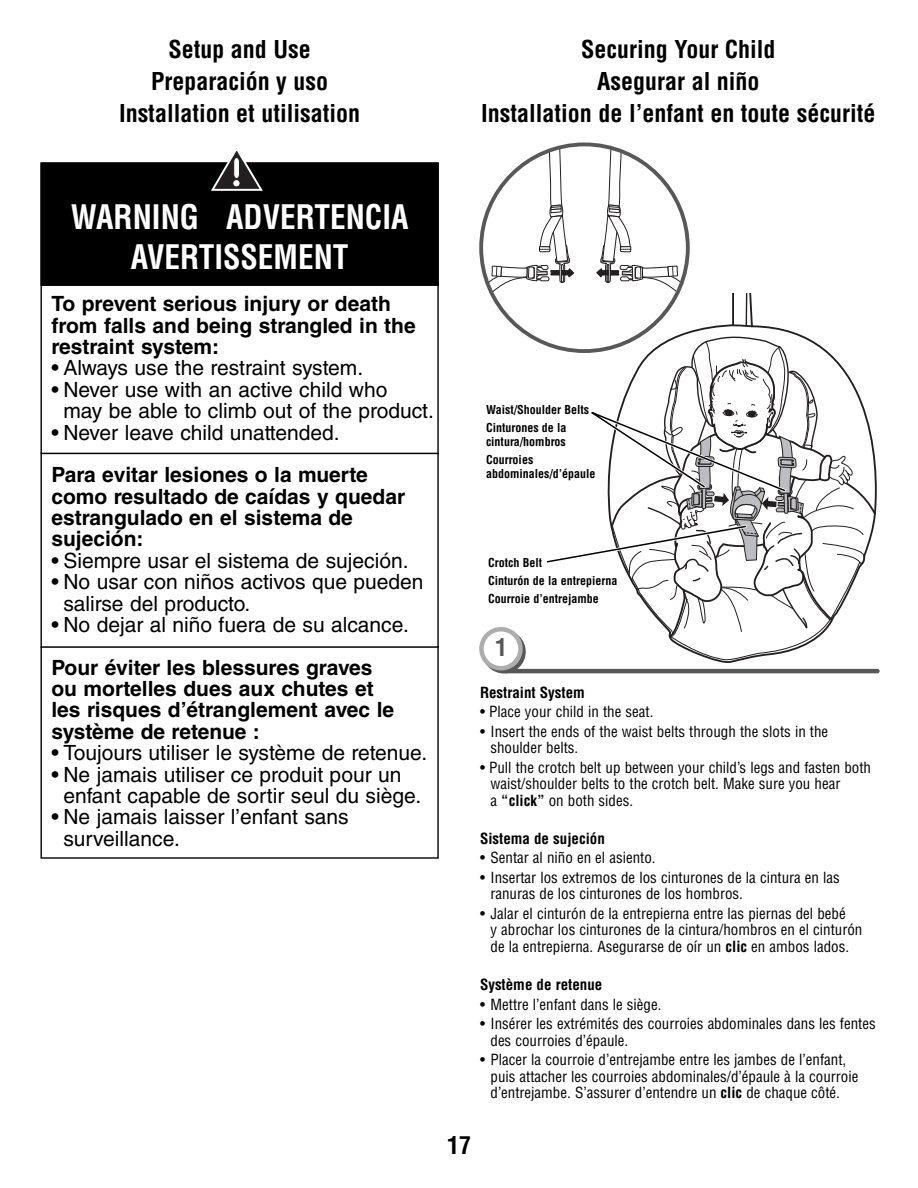
<style>
.page{position:relative;width:918px;height:1188px;background:#fff}
.page>*{position:absolute;margin:0;border:0;box-sizing:border-box;transform-origin:0 0}
.t1{font:700 condensed 33px/39.6px "Helvetica LT Std";color:#fff;text-align:center;scale:.95 1}
.t2{font:700 condensed 24px/32px "Helvetica LT Std";color:#000;text-align:center}
.t3{font:700 condensed 24px "Helvetica LT Std";color:#585858}
.t4{font:21px/21.5px "Helvetica LT Std";color:#000}
.t5{font:700 21px/21.5px "Helvetica LT Std";color:#000}
.t6{font:condensed 15px/16.5px "Helvetica LT Std";color:#000}
.t7{font:700 condensed 15px "Helvetica LT Std";color:#000}
.t8{font:700 condensed 12px/18px "Helvetica LT Std";color:#000}
.s1{font-weight:700}
</style>
<div class="page">
<hr style="left:506px;top:669px;width:372px;height:4px;background:#585858">
<svg style="left:484px;top:632px;width:40px;height:39px"></svg>
<div style="left:482px;top:630px;width:44px;height:44px;border:4px solid #585858;border-radius:50%"></div>
<svg style="left:482px;top:629px;width:38px;height:39px"></svg>
<div style="left:479px;top:627px;width:44px;height:43px;border:4px solid #adadad;border-radius:50%"></div>
<svg style="left:481px;top:144px;width:396px;height:517px"></svg>
<div style="left:41px;top:164px;width:397px;height:121px;background:#000"></div>
<div style="left:40px;top:163px;width:399px;height:123px;border:2px solid #000"></div>
<svg style="left:211px;top:151px;width:52px;height:40px"></svg>
<div style="left:233px;top:180px;width:7px;height:7px;background:#fff;border-radius:50%"></div>
<div style="left:233px;top:179px;width:7px;height:8px;border:1px solid #231f20;border-radius:50%"></div>
<hr style="left:40px;top:453px;width:399px;height:1px;background:#000">
<hr style="left:40px;top:646px;width:399px;height:2px;background:#000">
<h2 class="t2" style="left:119px;top:35px;width:243px">Setup and Use<br>Preparación y uso<br>Installation et utilisation</h2>
<h2 class="t2" style="left:481px;top:35px;width:396px">Securing Your Child<br>Asegurar al niño<br>Installation de l’enfant en toute sécurité</h2>
<h1 class="t1" style="left:71px;top:201px;width:357px">WARNING ADVERTENCIA<br>AVERTISSEMENT</h1>
<h3 class="t5" style="left:51px;top:295px;width:366px">To prevent serious injury or death from falls and being strangled in the restraint system:</h3>
<h3 class="t4" style="left:51px;top:359px;width:313px">• Always use the restraint system.</h3>
<h3 class="t4" style="left:63px;top:380px;width:372px;text-indent:-12px">• Never use with an active child who<br>may be able to climb out of the product.</h3>
<h3 class="t4" style="left:51px;top:423px;width:290px">• Never leave child unattended.</h3>
<h3 class="t5" style="left:51px;top:466px;width:355px">Para evitar lesiones o la muerte como resultado de caídas y quedar estrangulado en el sistema de sujeción:</h3>
<h3 class="t4" style="left:51px;top:551px;width:359px">• Siempre usar el sistema de sujeción.</h3>
<h3 class="t4" style="left:63px;top:573px;width:362px;text-indent:-12px">• No usar con niños activos que pueden salirse del producto.</h3>
<h3 class="t4" style="left:51px;top:615px;width:359px">• No dejar al niño fuera de su alcance.</h3>
<h3 class="t5" style="left:51px;top:658px;width:344px">Pour éviter les blessures graves ou mortelles dues aux chutes et les risques d’étranglement avec le système de retenue :</h3>
<h3 class="t4" style="left:51px;top:744px;width:377px">• Toujours utiliser le système de retenue.</h3>
<h3 class="t4" style="left:63px;top:765px;width:359px;text-indent:-12px">• Ne jamais utiliser ce produit pour un enfant capable de sortir seul du siège.</h3>
<h3 class="t4" style="left:63px;top:808px;width:287px;text-indent:-12px">• Ne jamais laisser l’enfant sans surveillance.</h3>
<p class="t8" style="left:486px;top:401px;width:105px">Waist/Shoulder Belts<br>Cinturones de la</p>
<p class="t8" style="left:486px;top:434px;width:81px">cintura/hombros<br>Courroies</p>
<p class="t8" style="left:486px;top:466px;width:111px">abdominales/d’épaule</p>
<p class="t8" style="left:488px;top:554px;width:131px">Crotch Belt<br>Cinturón de la entrepierna<br>Courroie d’entrejambe</p>
<h2 class="t3" style="left:495px;top:639px;width:13px">1</h2>
<p class="t7" style="left:480px;top:687px;width:106px">Restraint System</p>
<p class="t6" style="left:480px;top:705px;width:175px">• Place your child in the seat.</p>
<p class="t6" style="left:490px;top:724px;width:339px;text-indent:-10px">• Insert the ends of the waist belts through the slots in the shoulder belts.</p>
<p class="t6" style="left:490px;top:760px;width:382px;text-indent:-10px">• Pull the crotch belt up between your child’s legs and fasten both waist/shoulder belts to the crotch belt. Make sure you hear<br>a <span class="s1">“click”</span> on both sides.</p>
<p class="t7" style="left:480px;top:833px;width:126px">Sistema de sujeción</p>
<p class="t6" style="left:480px;top:851px;width:177px">• Sentar al niño en el asiento.</p>
<p class="t6" style="left:490px;top:871px;width:351px;text-indent:-10px">• Insertar los extremos de los cinturones de la cintura en las ranuras de los cinturones de los hombros.</p>
<p class="t6" style="left:490px;top:907px;width:373px;text-indent:-10px">• Jalar el cinturón de la entrepierna entre las piernas del bebé<br>y abrochar los cinturones de la cintura/hombros en el cinturón de la entrepierna. Asegurarse de oír un <span class="s1">clic</span> en ambos lados.</p>
<p class="t7" style="left:480px;top:979px;width:124px">Système de retenue</p>
<p class="t6" style="left:480px;top:997px;width:183px">• Mettre l’enfant dans le siège.</p>
<p class="t6" style="left:490px;top:1017px;width:387px;text-indent:-10px">• Insérer les extrémités des courroies abdominales dans les fentes des courroies d’épaule.</p>
<p class="t6" style="left:490px;top:1053px;width:369px;text-indent:-10px">• Placer la courroie d’entrejambe entre les jambes de l’enfant, puis attacher les courroies abdominales/d’épaule à la courroie d’entrejambe. S’assurer d’entendre un <span class="s1">clic</span> de chaque côté.</p>
<h2 class="t2" style="left:447px;top:1131px;width:25px">17</h2>
</div>
